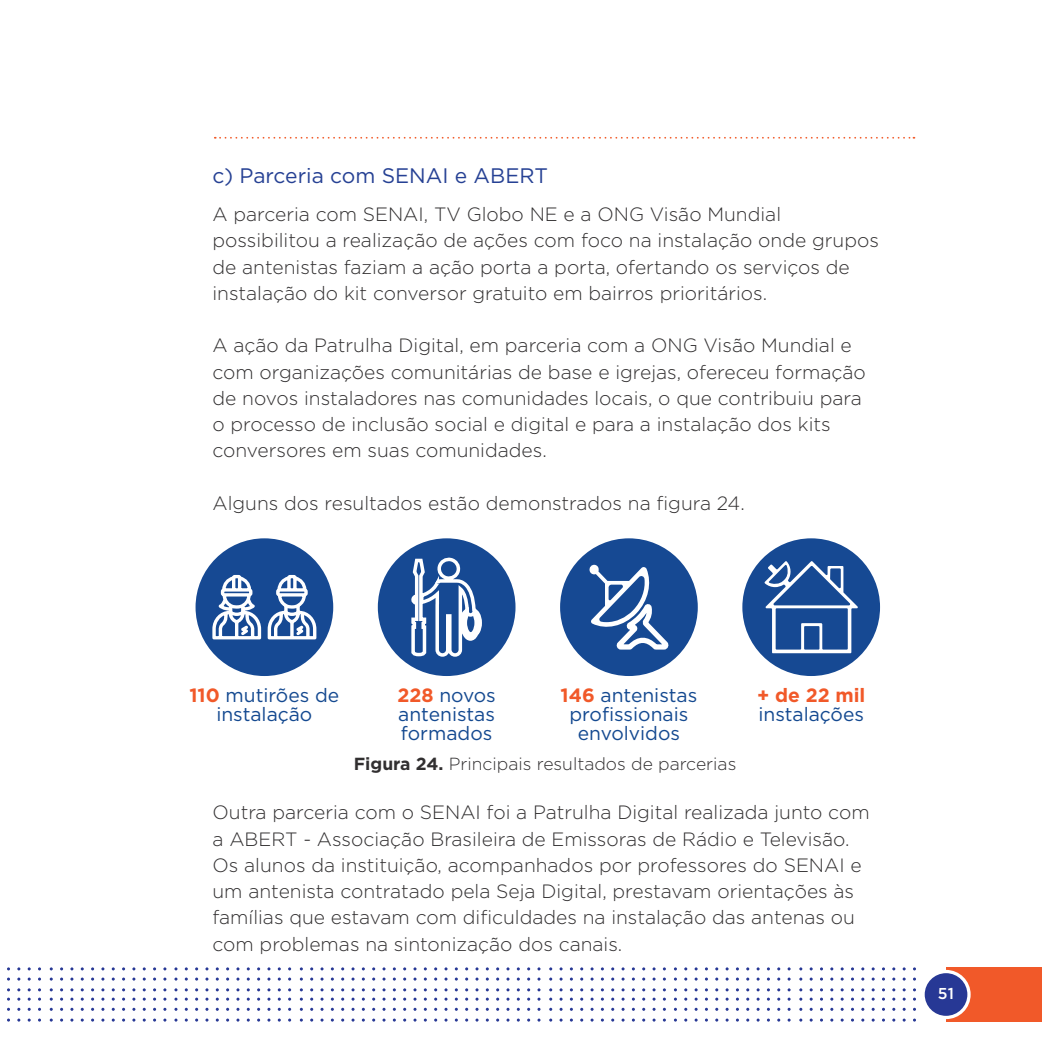
<style>
.page{position:relative;width:1042px;height:1042px;background:#fff}
.page>*{position:absolute;margin:0;border:0;box-sizing:border-box;transform-origin:0 0}
.t1{font:21px "Gotham";color:#264194}
.t2{font:300 19.25px/26.2px "Gotham";color:#312f30}
.t3{font:19.25px/19.2px "Gotham";color:#144990;text-align:center}
.t4{font:300 17.5px "Gotham";color:#312f30}
.t5{font:500 15.75px "Gotham";color:#fff}
.s1{font-weight:700;color:#f15929}
.s2{font-weight:700}
</style>
<div class="page">
<div style="left:946px;top:967px;width:96px;height:54px;background:#f15929"></div>
<div style="left:923px;top:971px;width:46px;height:46px;background:#273895;border-radius:50%"></div>
<div style="left:921px;top:970px;width:49px;height:49px;border:3px solid #fff;border-radius:50%"></div>
<svg style="left:215px;top:137px;width:696px;height:2px"></svg>
<div style="left:378px;top:538px;width:137px;height:138px;background:#164993;border-radius:50%"></div>
<svg style="left:409px;top:542px;width:80px;height:115px"></svg>
<div style="left:196px;top:538px;width:137px;height:138px;background:#164993;border-radius:50%"></div>
<svg style="left:212px;top:574px;width:105px;height:66px"></svg>
<div style="left:560px;top:538px;width:138px;height:138px;background:#164993;border-radius:50%"></div>
<svg style="left:589px;top:564px;width:80px;height:86px"></svg>
<div style="left:742px;top:538px;width:138px;height:138px;background:#164993;border-radius:50%"></div>
<svg style="left:764px;top:561px;width:94px;height:92px"></svg>
<p class="t1" style="left:212px;top:162px;width:337px">c) Parceria com SENAI e ABERT</p>
<p class="t2" style="left:212px;top:201px;width:668px">A parceria com SENAI, TV Globo NE e a ONG Visão Mundial possibilitou a realização de ações com foco na instalação onde grupos de antenistas faziam a ação porta a porta, ofertando os serviços de instalação do kit conversor gratuito em bairros prioritários.</p>
<p class="t2" style="left:212px;top:332px;width:655px">A ação da Patrulha Digital, em parceria com a ONG Visão Mundial e com organizações comunitárias de base e igrejas, ofereceu formação de novos instaladores nas comunidades locais, o que contribuiu para o processo de inclusão social e digital e para a instalação dos kits conversores em suas comunidades.</p>
<p class="t2" style="left:212px;top:489px;width:534px">Alguns dos resultados estão demonstrados na figura 24.</p>
<p class="t3" style="left:189px;top:685px;width:151px"><span class="s1">110</span> mutirões de instalação</p>
<p class="t3" style="left:560px;top:685px;width:138px"><span class="s1">146</span> antenistas profissionais envolvidos</p>
<p class="t3" style="left:757px;top:685px;width:110px;text-align:left"><span class="s1">+ de 22 mil </span>instalações</p>
<p class="t4" style="left:354px;top:753px;width:384px"><span class="s2">Figura 24.</span> Principais resultados de parcerias</p>
<p class="t3" style="left:397px;top:685px;width:100px;text-align:justify"><span class="s1">228</span> novos antenistas formados</p>
<p class="t2" style="left:212px;top:799px;width:658px">Outra parceria com o SENAI foi a Patrulha Digital realizada junto com a ABERT - Associação Brasileira de Emissoras de Rádio e Televisão.<br>Os alunos da instituição, acompanhados por professores do SENAI e um antenista contratado pela Seja Digital, prestavam orientações às famílias que estavam com dificuldades na instalação das antenas ou com problemas na sintonização dos canais.</p>
<p class="t5" style="left:938px;top:983px;width:18px">51</p>
</div>
